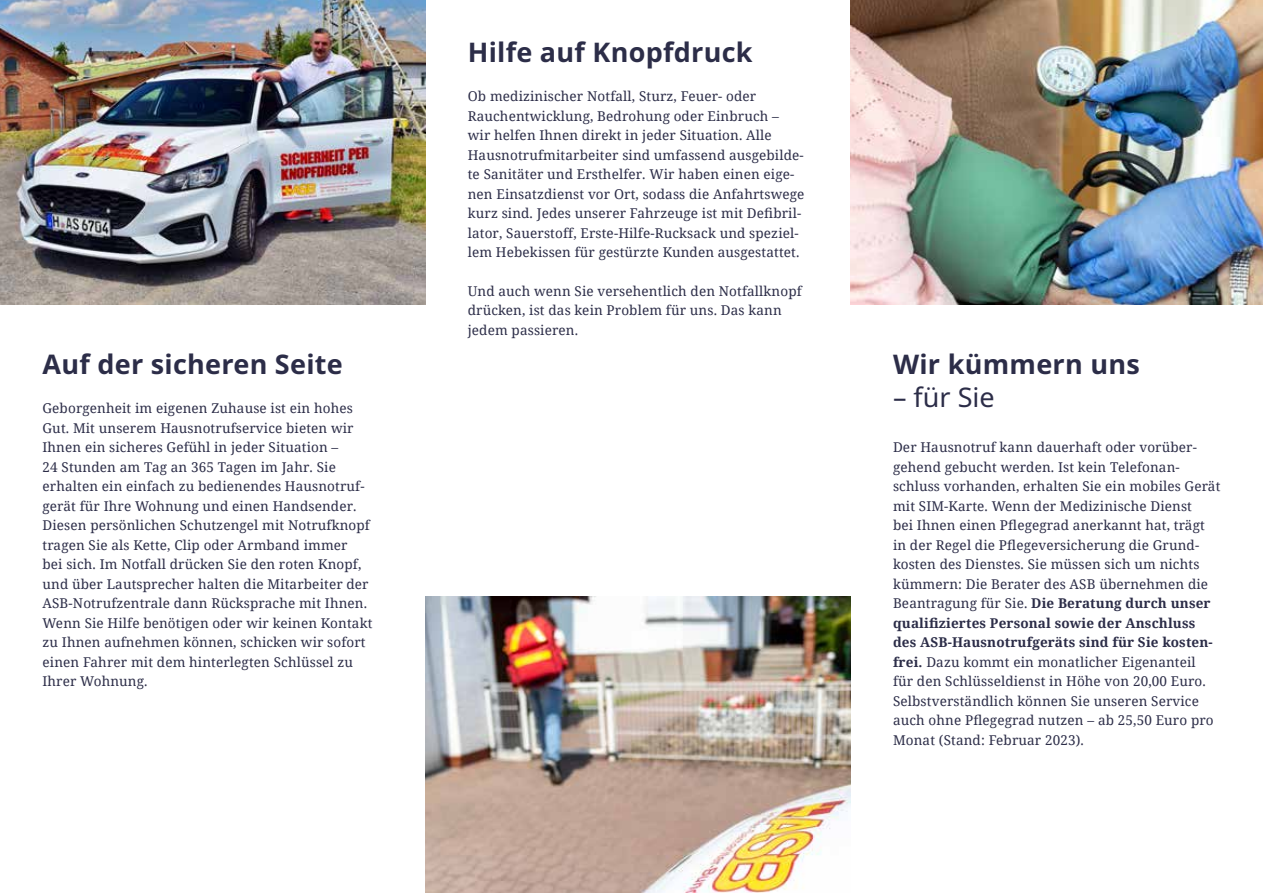
<style>
.page{position:relative;width:1263px;height:893px;background:#fff}
.page>*{position:absolute;margin:0;border:0;box-sizing:border-box;transform-origin:0 0}
.t1{font:700 27px "Noto Sans";letter-spacing:.01em;color:#2c2d48}
.t2{font:27px "Noto Sans";color:#2c2d48}
.t3{font:13.5px/19.5px "Noto Serif";letter-spacing:.01em;color:#2c2d48}
.s1{font-weight:700}
</style>
<div class="page">
<img style="left:425px;top:596px;width:425px;height:297px">
<img style="left:850px;top:0;width:413px;height:304px">
<img style="left:0;top:0;width:425px;height:304px">
<h1 class="t1" style="left:43px;top:349px;width:302px">Auf der sicheren Seite</h1>
<p class="t3" style="left:43px;top:398px;width:331px">Geborgenheit im eigenen Zuhause ist ein hohes Gut. Mit unserem Hausnotrufservice bieten wir Ihnen ein sicheres Gefühl in jeder Situation –<br>24 Stunden am Tag an 365 Tagen im Jahr. Sie erhalten ein einfach zu bedienendes Hausnotruf&shy;gerät für Ihre Wohnung und einen Handsender.<br>Diesen persönlichen Schutzengel mit Notrufknopf tragen Sie als Kette, Clip oder Armband immer<br>bei sich. Im Notfall drücken Sie den roten Knopf, und über Lautsprecher halten die Mitarbeiter der ASB-Notrufzentrale dann Rücksprache mit Ihnen.<br>Wenn Sie Hilfe benötigen oder wir keinen Kontakt zu Ihnen aufnehmen können, schicken wir sofort einen Fahrer mit dem hinterlegten Schlüssel zu Ihrer Wohnung.</p>
<h1 class="t1" style="left:468px;top:37px;width:286px">Hilfe auf Knopfdruck</h1>
<p class="t3" style="left:468px;top:86px;width:338px">Ob medizinischer Notfall, Sturz, Feuer- oder Rauchentwicklung, Bedrohung oder Einbruch – wir helfen Ihnen direkt in jeder Situation. Alle Hausnotrufmitarbeiter sind umfassend ausgebilde&shy;te Sanitäter und Ersthelfer. Wir haben einen eige&shy;nen Einsatzdienst vor Ort, sodass die Anfahrtswege kurz sind. Jedes unserer Fahrzeuge ist mit Defibril&shy;lator, Sauerstoff, Erste-Hilfe-Rucksack und speziel&shy;lem Hebekissen für gestürzte Kunden ausgestattet.</p>
<p class="t3" style="left:468px;top:281px;width:335px">Und auch wenn Sie versehentlich den Notfallknopf drücken, ist das kein Problem für uns. Das kann jedem passieren.</p>
<h1 class="t1" style="left:893px;top:349px;width:248px">Wir kümmern uns</h1>
<h1 class="t2" style="left:893px;top:382px;width:103px">– für Sie</h1>
<p class="t3" style="left:893px;top:437px;width:329px">Der Hausnotruf kann dauerhaft oder vorüber&shy;gehend gebucht werden. Ist kein Telefonan&shy;schluss vorhanden, erhalten Sie ein mobiles Gerät mit SIM-Karte. Wenn der Medizinische Dienst<br>bei Ihnen einen Pflegegrad anerkannt hat, trägt in der Regel die Pflegeversicherung die Grund&shy;kosten des Dienstes. Sie müssen sich um nichts kümmern: Die Berater des ASB übernehmen die Beantragung für Sie. <span class="s1">Die Beratung durch unser qualifiziertes Personal sowie der Anschluss des ASB-Hausnotrufgeräts sind für Sie kosten&shy;frei.</span> Dazu kommt ein monatlicher Eigenanteil<br>für den Schlüsseldienst in Höhe von 20,00 Euro.<br>Selbstverständlich können Sie unseren Service auch ohne Pflegegrad nutzen – ab 25,50 Euro pro Monat (Stand: Februar 2023).</p>
</div>
